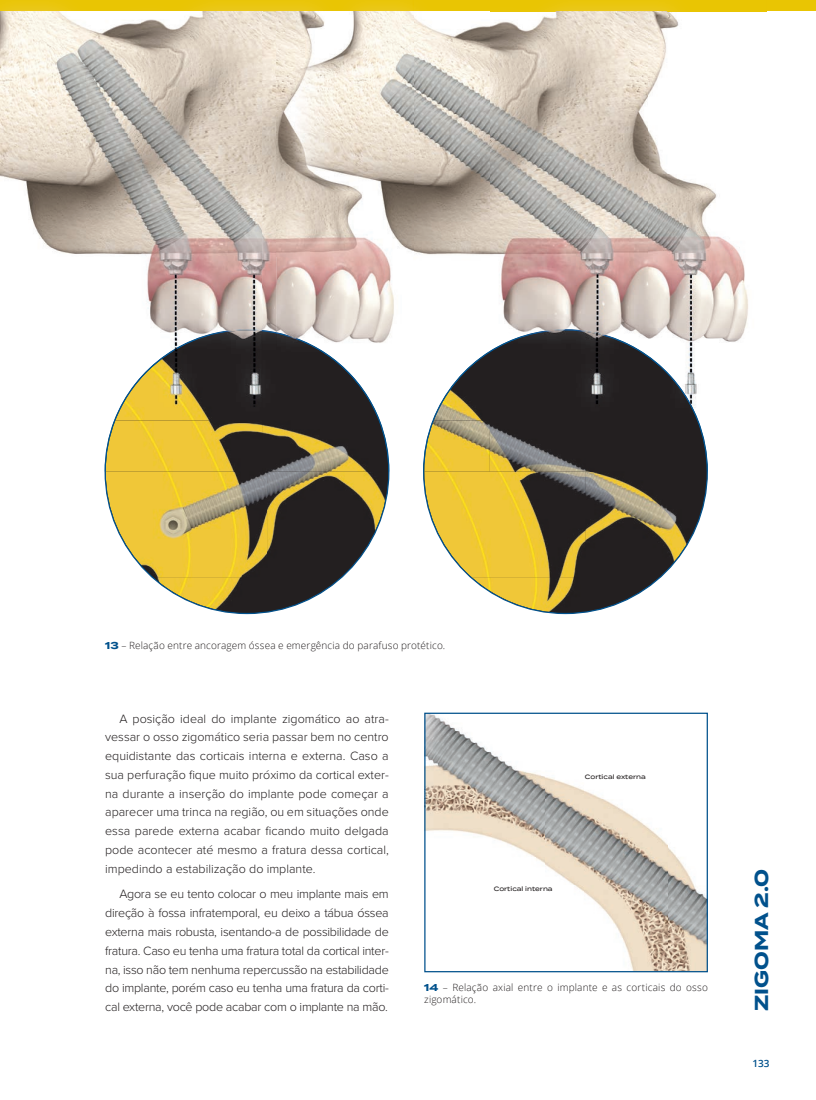
<style>
.page{position:relative;width:816px;height:1100px;background:#fff}
.page>*{position:absolute;margin:0;border:0;box-sizing:border-box;transform-origin:0 0}
.t1{font:700 18.75px "Termina";color:#01518c}
.t2{font:300 12.5px/18.8px "Proxima Nova";letter-spacing:-.01em;color:#231f20;text-align:justify}
.t3{font:300 10px/12.5px "Open Sans";letter-spacing:.015em;color:#231f20}
.t4{font:600 10px "Open Sans";color:#01518c}
.t5{font:500 6.25px "Termina";color:#231f20}
.s1{font-family:"Termina";font-weight:700;color:#01518c}
</style>
<div class="page">
<div style="left:0;top:0;width:815px;height:11px;background:#e9c503"></div>
<svg style="left:104px;top:420px;width:285px;height:194px"></svg>
<svg style="left:423px;top:420px;width:284px;height:194px"></svg>
<img style="left:426px;top:714px;width:279px;height:256px">
<div style="left:424px;top:712px;width:283px;height:260px;border:1px solid #01518c"></div>
<img style="left:0;top:4px;width:674px;height:7px">
<img style="left:104px;top:420px;width:11px;height:51px">
<img style="left:0;top:11px;width:141px;height:244px">
<img style="left:141px;top:11px;width:121px;height:318px">
<img style="left:262px;top:333px;width:15px;height:87px">
<img style="left:114px;top:329px;width:148px;height:91px">
<img style="left:277px;top:4px;width:136px;height:339px">
<img style="left:707px;top:457px;width:1px;height:14px">
<img style="left:697px;top:420px;width:10px;height:51px">
<img style="left:262px;top:420px;width:116px;height:51px">
<img style="left:378px;top:420px;width:11px;height:51px">
<img style="left:423px;top:420px;width:11px;height:51px">
<img style="left:262px;top:11px;width:15px;height:319px">
<img style="left:262px;top:330px;width:15px;height:3px">
<img style="left:490px;top:12px;width:258px;height:326px">
<img style="left:698px;top:338px;width:43px;height:4px">
<img style="left:413px;top:11px;width:353px;height:1px">
<img style="left:490px;top:329px;width:208px;height:91px">
<img style="left:413px;top:11px;width:77px;height:244px">
<img style="left:432px;top:351px;width:58px;height:69px">
<img style="left:277px;top:332px;width:103px;height:88px">
<p class="t3" style="left:105px;top:639px;width:341px"><span class="s1">13</span> – Relação entre ancoragem óssea e emergência do parafuso protético.</p>
<p class="t2" style="left:105px;top:708px;width:285px;text-indent:14px">A posição ideal do implante zigomático ao atra&shy;vessar o osso zigomático seria passar bem no centro equidistante das corticais interna e externa. Caso a sua perfuração fique muito próximo da cortical exter&shy;na durante a inserção do implante pode começar a aparecer uma trinca na região, ou em situações onde essa parede externa acabar ficando muito delgada pode acontecer até mesmo a fratura dessa cortical, impedindo a estabilização do implante.</p>
<p class="t2" style="left:105px;top:884px;width:285px;text-indent:14px">Agora se eu tento colocar o meu implante mais em direção à fossa infratemporal, eu deixo a tábua óssea externa mais robusta, isentando-a de possibilidade de fratura. Caso eu tenha uma fratura total da cortical inter&shy;na, isso não tem nenhuma repercussão na estabilidade do implante, porém caso eu tenha uma fratura da corti&shy;cal externa, você pode acabar com o implante na mão.</p>
<p class="t5" style="left:585px;top:771px;width:62px">Cortical externa</p>
<p class="t5" style="left:494px;top:883px;width:60px">Cortical interna</p>
<p class="t3" style="left:424px;top:980px;width:285px"><span class="s1">14</span> – Relação axial entre o implante e as corticais do osso zigomático.</p>
<h1 class="t1" style="left:747px;top:1010px;width:144px;rotate:-90deg">ZIGOMA 2.0</h1>
<p class="t4" style="left:752px;top:1056px;width:19px">133</p>
</div>
